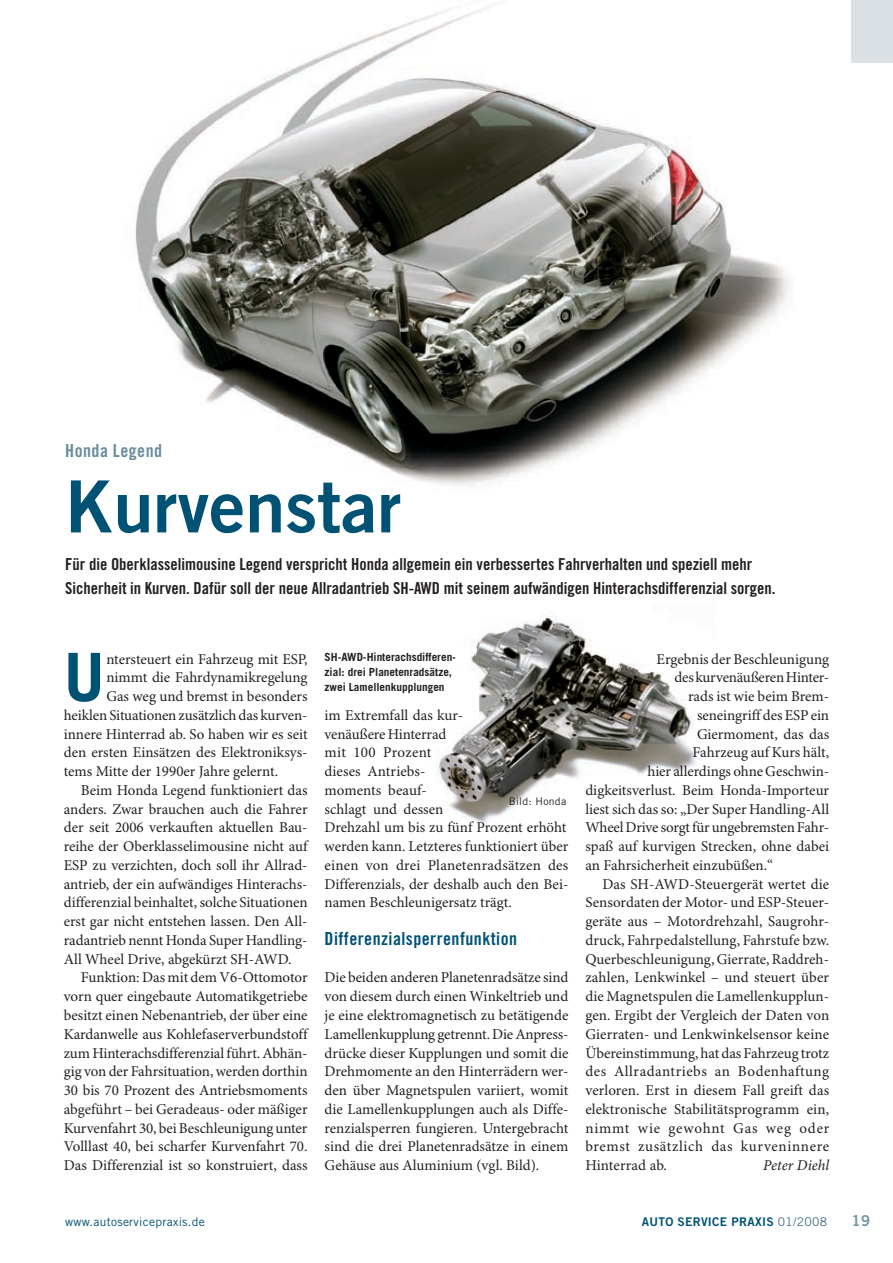
<style>
.page{position:relative;width:893px;height:1263px;background:#fff}
.page>*{position:absolute;margin:0;border:0;box-sizing:border-box;transform-origin:0 0}
.t1{font:72px "Trade Gothic LT Std Bd 2";color:#005274}
.t2{font:700 66.9px "Trade Gothic LT Std";color:#005274}
.t3{font:18px "Trade Gothic LT Std Bd Cn 20";letter-spacing:.025em;color:#005274}
.t4{font:18px "Trade Gothic LT Std Bd Cn 20";letter-spacing:.025em;color:#6a8d9c}
.t5{font:16.5px/24px "Trade Gothic LT Std Bd Cn 20";color:#231f20}
.t6{font:15px/18.8px "Minion Pro";color:#231f20}
.t7{font:15px "Minion Pro";letter-spacing:.035em;color:#231f20}
.t8{font:15px "Minion Pro";letter-spacing:.04em;color:#231f20}
.t9{font:15px "Minion Pro";letter-spacing:.05em;color:#231f20}
.t10{font:italic 15px "Minion Pro";color:#231f20}
.t11{font:15px "Trade Gothic LT Std Bd 2";color:#7195a6}
.t12{font:12px "Trade Gothic LT Std";letter-spacing:.025em;color:#005274}
.t13{font:12px "Trade Gothic LT Std Bd 2";letter-spacing:.025em;color:#005274}
.t14{font:700 11.25px/15px "Trade Gothic LT Std";color:#231f20}
.t15{font:10.5px "Trade Gothic LT Std";letter-spacing:.025em;color:#231f20}
.s1{font-family:"Trade Gothic LT Std";color:#456e80}
</style>
<div class="page">
<img style="left:436px;top:615px;width:260px;height:209px">
<div style="left:829px;top:0;width:64px;height:63px;background:#dae0e3"></div>
<img style="left:135px;top:0;width:715px;height:486px">
<p class="t4" style="left:65px;top:440px;width:98px">Honda Legend</p>
<h1 class="t1" style="left:65px;top:462px;width:337px">KURVENSTAR</h1>
<p class="t5" style="left:65px;top:552px;width:712px">Für die Oberklasselimousine Legend verspricht Honda allgemein ein verbessertes Fahrverhalten und speziell mehr<br>Sicherheit in Kurven. Dafür soll der neue Allradantrieb SH-AWD mit seinem aufwändigen Hinterachsdifferenzial sorgen.</p>
<h2 class="t2" style="left:64px;top:636px;width:42px">U</h2>
<p class="t6" style="left:106px;top:650px;width:203px">ntersteuert ein Fahrzeug mit ESP,</p>
<p class="t6" style="left:106px;top:669px;width:203px">nimmt die Fahrdynamikregelung</p>
<p class="t6" style="left:106px;top:688px;width:203px">Gas weg und bremst in besonders</p>
<p class="t6" style="left:64px;top:706px;width:245px">heiklen Situationen zusätzlich das kurven-</p>
<p class="t6" style="left:64px;top:725px;width:245px">innere Hinterrad ab. So haben wir es seit</p>
<p class="t6" style="left:64px;top:744px;width:245px">den ersten Einsätzen des Elektroniksys-</p>
<p class="t6" style="left:64px;top:763px;width:216px">tems Mitte der 1990er Jahre gelernt.</p>
<p class="t6" style="left:81px;top:781px;width:228px">Beim Honda Legend funktioniert das</p>
<p class="t6" style="left:64px;top:800px;width:245px">anders. Zwar brauchen auch die Fahrer</p>
<p class="t6" style="left:64px;top:819px;width:245px">der seit 2006 verkauften aktuellen Bau-</p>
<p class="t6" style="left:64px;top:838px;width:245px">reihe der Oberklasselimousine nicht auf</p>
<p class="t6" style="left:64px;top:856px;width:245px">ESP zu verzichten, doch soll ihr Allrad-</p>
<p class="t6" style="left:64px;top:875px;width:245px">antrieb, der ein aufwändiges Hinterachs-</p>
<p class="t6" style="left:64px;top:894px;width:245px">differenzial beinhaltet, solche Situationen</p>
<p class="t6" style="left:64px;top:913px;width:245px">erst gar nicht entstehen lassen. Den All-</p>
<p class="t6" style="left:64px;top:931px;width:245px">radantrieb nennt Honda Super Handling-</p>
<p class="t6" style="left:64px;top:950px;width:229px">All Wheel Drive, abgekürzt SH-AWD.</p>
<p class="t6" style="left:81px;top:969px;width:228px">Funktion: Das mit dem V6-Ottomotor</p>
<p class="t6" style="left:64px;top:988px;width:245px">vorn quer eingebaute Automatikgetriebe</p>
<p class="t6" style="left:64px;top:1006px;width:245px">besitzt einen Nebenantrieb, der über eine</p>
<p class="t6" style="left:64px;top:1025px;width:245px">Kardanwelle aus Kohlefaserverbundstoff</p>
<p class="t6" style="left:64px;top:1044px;width:245px">zum Hinterachsdifferenzial führt. Abhän-</p>
<p class="t6" style="left:64px;top:1063px;width:245px">gig von der Fahrsituation, werden dorthin</p>
<p class="t6" style="left:64px;top:1081px;width:245px">30 bis 70 Prozent des Antriebsmoments</p>
<p class="t6" style="left:64px;top:1100px;width:245px">abgeführt – bei Geradeaus- oder mäßiger</p>
<p class="t6" style="left:64px;top:1119px;width:245px">Kurvenfahrt 30, bei Beschleunigung unter</p>
<p class="t6" style="left:64px;top:1138px;width:245px">Volllast 40, bei scharfer Kurvenfahrt 70.</p>
<p class="t6" style="left:64px;top:1156px;width:245px">Das Differenzial ist so konstruiert, dass</p>
<p class="t14" style="left:325px;top:649px;width:133px">SH-AWD-Hinterachsdifferen&shy;zial: drei Planetenradsätze, zwei Lamellenkupplungen</p>
<p class="t6" style="left:325px;top:706px;width:245px">im Extremfall das kur-<br>venäußere Hinterrad<br>mit 100 Prozent<br>dieses Antriebs-<br>moments beauf-<br>schlagt und dessen<br>Drehzahl um bis zu fünf Prozent erhöht werden kann. Letzteres funktioniert über einen von drei Planetenradsätzen des<br>Differenzials, der deshalb auch den Bei&shy;namen Beschleunigersatz trägt.</p>
<p class="t3" style="left:325px;top:928px;width:194px">Differenzialsperrenfunktion</p>
<p class="t6" style="left:325px;top:969px;width:245px;text-align:justify">Die beiden anderen Planetenradsätze sind von diesem durch einen Winkeltrieb und je eine elektromagnetisch zu betätigende Lamellenkupplung getrennt. Die Anpress&shy;drücke dieser Kupplungen und somit die Drehmomente an den Hinterrädern wer&shy;den über Magnetspulen variiert, womit die Lamellenkupplungen auch als Diffe&shy;renzialsperren fungieren. Untergebracht sind die drei Planetenradsätze in einem Gehäuse aus Aluminium (vgl. Bild).</p>
<p class="t15" style="left:509px;top:795px;width:59px">Bild: Honda</p>
<p class="t6" style="left:656px;top:650px;width:174px">Ergebnis der Beschleunigung</p>
<p class="t6" style="left:674px;top:669px;width:156px">des kurvenäußeren Hinter-</p>
<p class="t6" style="left:688px;top:688px;width:143px">rads ist wie beim Brem-</p>
<p class="t6" style="left:697px;top:706px;width:134px">seneingriff des ESP ein</p>
<p class="t6" style="left:697px;top:725px;width:134px">Giermoment, das das</p>
<p class="t6" style="left:692px;top:744px;width:138px">Fahrzeug auf Kurs hält,</p>
<p class="t6" style="left:647px;top:763px;width:183px">hier allerdings ohne Geschwin-</p>
<p class="t6" style="left:585px;top:781px;width:245px">digkeitsverlust. Beim Honda-Importeur</p>
<p class="t6" style="left:585px;top:800px;width:245px">liest sich das so: „Der Super Handling-All</p>
<p class="t6" style="left:585px;top:819px;width:245px">Wheel Drive sorgt für ungebremsten Fahr-</p>
<p class="t6" style="left:585px;top:838px;width:245px">spaß auf kurvigen Strecken, ohne dabei</p>
<p class="t6" style="left:585px;top:856px;width:189px">an Fahrsicherheit einzubüßen.“</p>
<p class="t6" style="left:602px;top:875px;width:228px">Das SH-AWD-Steuergerät wertet die</p>
<p class="t6" style="left:585px;top:894px;width:245px">Sensordaten der Motor- und ESP-Steuer-</p>
<p class="t6" style="left:585px;top:913px;width:245px">geräte aus – Motordrehzahl, Saugrohr-</p>
<p class="t6" style="left:585px;top:931px;width:245px">druck, Fahrpedalstellung, Fahrstufe bzw.</p>
<p class="t6" style="left:585px;top:950px;width:245px">Querbeschleunigung, Gierrate, Raddreh-</p>
<p class="t6" style="left:585px;top:969px;width:245px">zahlen, Lenkwinkel – und steuert über</p>
<p class="t6" style="left:585px;top:988px;width:245px">die Magnetspulen die Lamellenkupplun-</p>
<p class="t6" style="left:585px;top:1006px;width:245px">gen. Ergibt der Vergleich der Daten von</p>
<p class="t6" style="left:585px;top:1025px;width:245px">Gierraten- und Lenkwinkelsensor keine</p>
<p class="t6" style="left:585px;top:1044px;width:245px">Übereinstimmung, hat das Fahrzeug trotz</p>
<p class="t7" style="left:585px;top:1062px;width:245px">des Allradantriebs an Bodenhaftung</p>
<p class="t6" style="left:585px;top:1081px;width:245px">verloren. Erst in diesem Fall greift das</p>
<p class="t6" style="left:585px;top:1100px;width:245px">elektronische Stabilitätsprogramm ein,</p>
<p class="t9" style="left:585px;top:1119px;width:245px">nimmt wie gewohnt Gas weg oder</p>
<p class="t8" style="left:585px;top:1137px;width:245px">bremst zusätzlich das kurveninnere</p>
<p class="t6" style="left:585px;top:1156px;width:83px">Hinterrad ab.</p>
<p class="t10" style="left:763px;top:1156px;width:68px">Peter Diehl</p>
<p class="t12" style="left:65px;top:1215px;width:141px">www.autoservicepraxis.de</p>
<p class="t13" style="left:642px;top:1215px;width:187px">AUTO SERVICE PRAXIS <span class="s1">01/2008</span></p>
<p class="t11" style="left:851px;top:1212px;width:20px">19</p>
</div>
